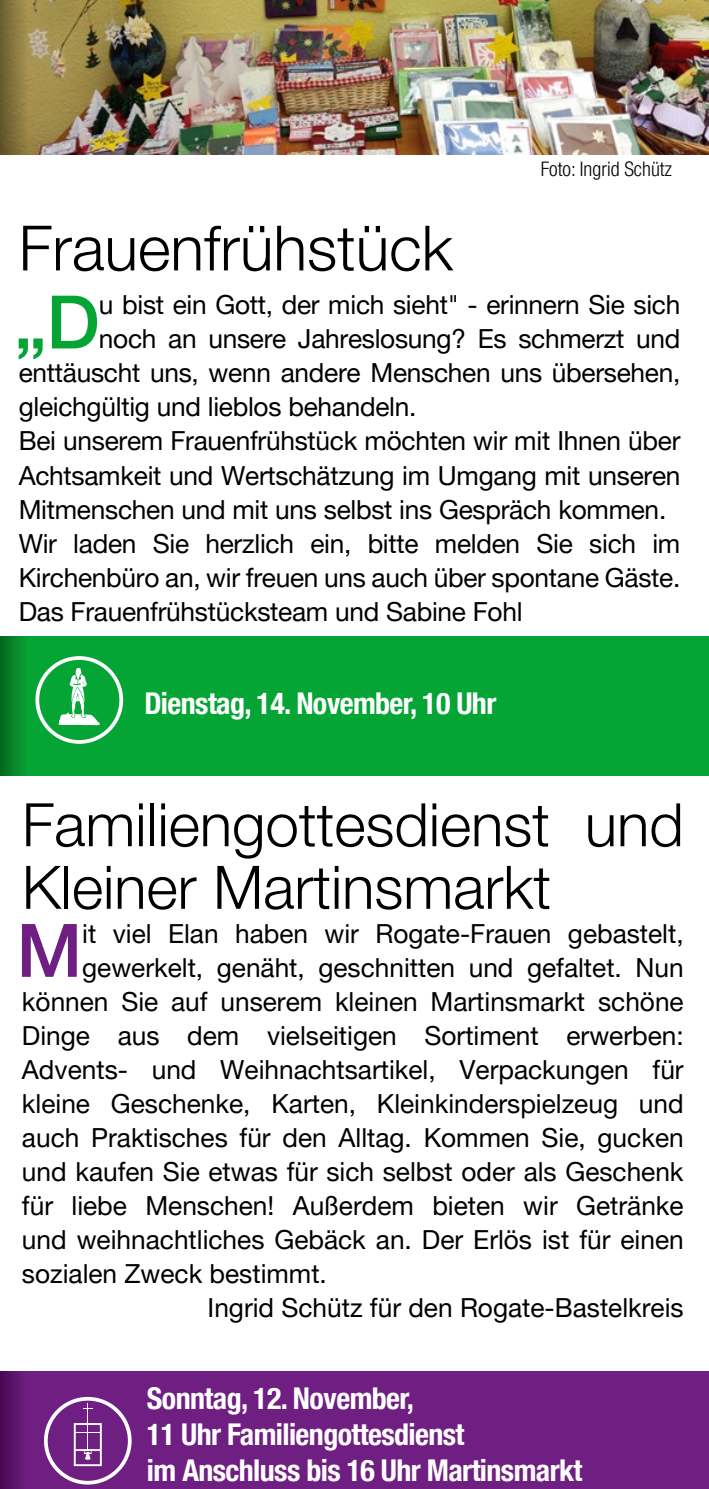
<style>
.page{position:relative;width:709px;height:1489px;background:#fff}
.page>*{position:absolute;margin:0;border:0;box-sizing:border-box;transform-origin:0 0}
.t1{font:500 73.75px "Helvetica Neue LT Pro";color:#05a535}
.t2{font:500 73.75px "Helvetica Neue LT Pro";color:#6f1e82}
.t3{font:300 62.5px "Helvetica Neue LT Pro";color:#000}
.t4{font:300 60px/62.5px "Helvetica Neue LT Pro";color:#000}
.t5{font:700 condensed 30px/36px "Helvetica Neue LT Pro";letter-spacing:-.02em;color:#fff}
.t6{font:26.25px "Helvetica Neue LT Pro";color:#000}
.t7{font:300 condensed 20px "Helvetica Neue LT Pro";color:#000}
</style>
<div class="page">
<div style="left:0;top:636px;width:709px;height:139px;background:#05a535"></div>
<div style="left:35px;top:656px;width:88px;height:87px;border:4px solid #fff;border-radius:50%"></div>
<svg style="left:58px;top:667px;width:42px;height:58px"></svg>
<div style="left:0;top:636px;width:28px;height:139px;background:linear-gradient(to right,#05681e,#08a034)"></div>
<div style="left:0;top:1370px;width:708px;height:118px;background:#6f1e82"></div>
<div style="left:44px;top:1396px;width:88px;height:88px;border:4px solid #fff;border-radius:50%"></div>
<hr style="left:87px;top:1403px;width:1px;height:46px;background:#fff">
<svg style="left:74px;top:1423px;width:28px;height:42px"></svg>
<div style="left:0;top:1370px;width:28px;height:118px;background:linear-gradient(to right,#470852,#6d1f80)"></div>
<img style="left:28px;top:0;width:680px;height:154px">
<div style="left:0;top:0;width:28px;height:154px;background:linear-gradient(to right,#66592f,#a08c4b)"></div>
<p class="t7" style="left:540px;top:158px;width:133px">Foto: Ingrid Schütz</p>
<h2 class="t3" style="left:19px;top:210px;width:436px">Frauenfrühstück</h2>
<h1 class="t1" style="left:14px;top:278px;width:87px">„D</h1>
<p class="t6" style="left:99px;top:289px;width:583px">u bist ein Gott, der mich sieht" - erinnern Sie sich</p>
<p class="t6" style="left:99px;top:323px;width:583px">noch an unsere Jahreslosung? Es schmerzt und</p>
<p class="t6" style="left:19px;top:357px;width:663px">enttäuscht uns, wenn andere Menschen uns übersehen,</p>
<p class="t6" style="left:19px;top:391px;width:399px">gleichgültig und lieblos behandeln.</p>
<p class="t6" style="left:19px;top:425px;width:663px">Bei unserem Frauenfrühstück möchten wir mit Ihnen über</p>
<p class="t6" style="left:19px;top:459px;width:663px">Achtsamkeit und Wertschätzung im Umgang mit unseren</p>
<p class="t6" style="left:19px;top:493px;width:649px">Mitmenschen und mit uns selbst ins Gespräch kommen.</p>
<p class="t6" style="left:19px;top:527px;width:663px">Wir laden Sie herzlich ein, bitte melden Sie sich im</p>
<p class="t6" style="left:19px;top:561px;width:663px">Kirchenbüro an, wir freuen uns auch über spontane Gäste.</p>
<p class="t6" style="left:19px;top:595px;width:505px">Das Frauenfrühstücksteam und Sabine Fohl</p>
<p class="t5" style="left:144px;top:685px;width:353px">Dienstag, 14. November, 10 Uhr</p>
<h3 class="t4" style="left:22px;top:792px;width:663px">Familiengottesdienst und<br>Kleiner Martinsmarkt</h3>
<h1 class="t2" style="left:16px;top:906px;width:67px">M</h1>
<p class="t6" style="left:82px;top:917px;width:603px">it viel Elan haben wir Rogate-Frauen gebastelt,</p>
<p class="t6" style="left:82px;top:951px;width:603px">gewerkelt, genäht, geschnitten und gefaltet. Nun</p>
<p class="t6" style="left:22px;top:985px;width:663px">können Sie auf unserem kleinen Martinsmarkt schöne</p>
<p class="t6" style="left:22px;top:1019px;width:663px">Dinge aus dem vielseitigen Sortiment erwerben:</p>
<p class="t6" style="left:22px;top:1053px;width:663px">Advents- und Weihnachtsartikel, Verpackungen für</p>
<p class="t6" style="left:22px;top:1087px;width:663px">kleine Geschenke, Karten, Kleinkinderspielzeug und</p>
<p class="t6" style="left:22px;top:1121px;width:663px">auch Praktisches für den Alltag. Kommen Sie, gucken</p>
<p class="t6" style="left:22px;top:1155px;width:663px">und kaufen Sie etwas für sich selbst oder als Geschenk</p>
<p class="t6" style="left:22px;top:1189px;width:663px">für liebe Menschen! Außerdem bieten wir Getränke</p>
<p class="t6" style="left:22px;top:1223px;width:663px">und weihnachtliches Gebäck an. Der Erlös ist für einen</p>
<p class="t6" style="left:22px;top:1257px;width:306px">sozialen Zweck bestimmt.</p>
<p class="t6" style="left:207px;top:1291px;width:477px">Ingrid Schütz für den Rogate-Bastelkreis</p>
<p class="t5" style="left:147px;top:1379px;width:437px">Sonntag, 12. November,<br>11 Uhr Familiengottesdienst<br>im Anschluss bis 16 Uhr Martinsmarkt</p>
</div>
